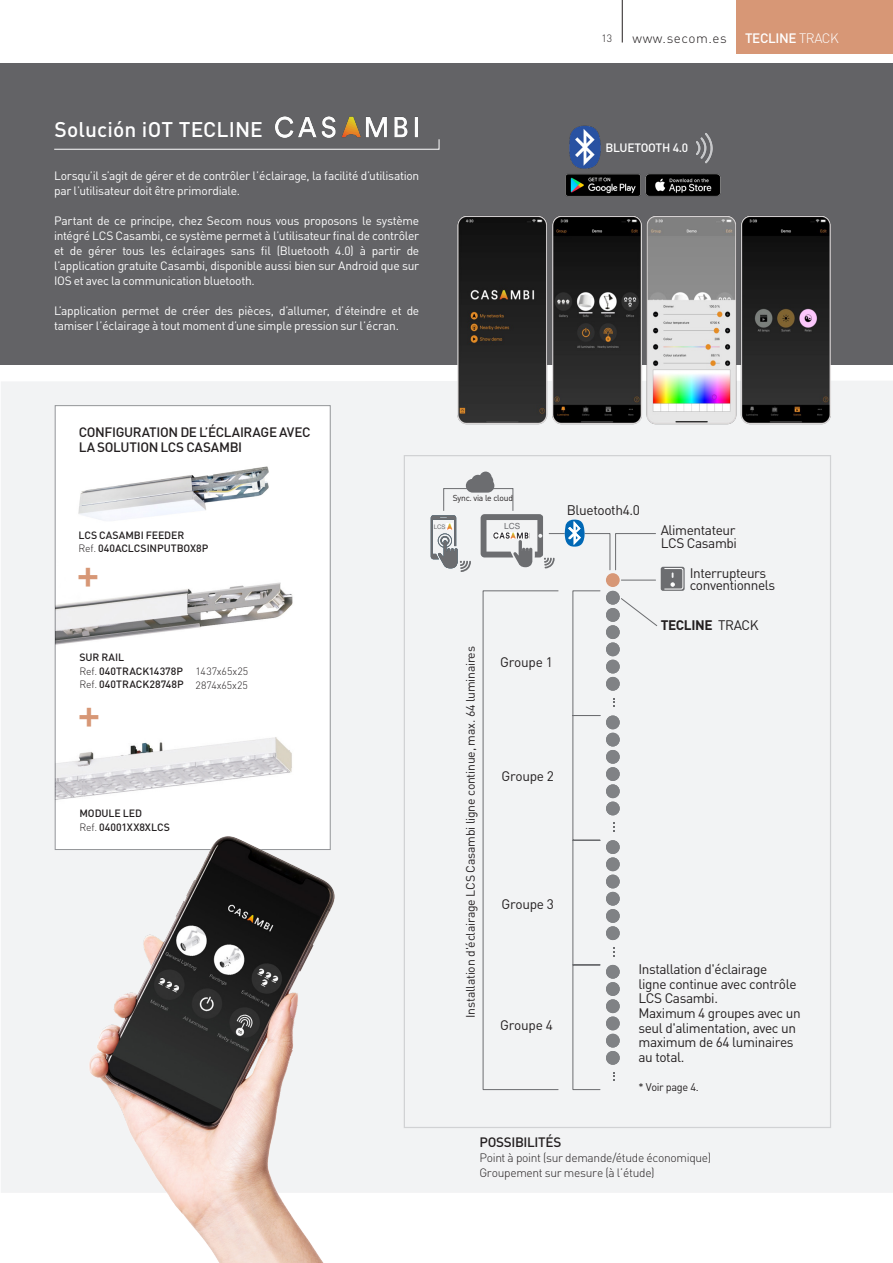
<style>
.page{position:relative;width:893px;height:1263px;background:#fff}
.page>*{position:absolute;margin:0;border:0;box-sizing:border-box;transform-origin:0 0}
.t1{font:500 43.5px "DIN Pro";color:#d79776}
.t2{font:500 21px "DIN Pro";letter-spacing:.005em;color:#fff}
.t3{font:13.8px "DIN Pro";letter-spacing:-.03em;color:#231f20}
.t4{font:13.65px/14.7px "DIN Pro";letter-spacing:-.03em;color:#231f20}
.t5{font:700 13.65px "DIN Pro";letter-spacing:-.03em;color:#231f20}
.t6{font:500 13.5px/15px "DIN Pro";letter-spacing:-.03em;color:#231f20}
.t7{font:300 13.5px "DIN Pro";letter-spacing:.04em;color:#231f20}
.t8{font:500 13.5px "DIN Pro";letter-spacing:-.03em;color:#fff}
.t9{font:12.15px "DIN Pro";letter-spacing:-.02em;color:#231f20}
.t10{font:12px/15px "DIN Pro";letter-spacing:-.025em;color:#fff}
.t11{font:300 12px "DIN Pro";letter-spacing:-.025em;color:#231f20}
.t12{font:500 12px "DIN Pro";letter-spacing:-.02em;color:#fff}
.t13{font:10.95px "DIN Pro";letter-spacing:-.03em;color:#231f20}
.t14{font:500 10.5px "DIN Pro";color:#231f20}
.t15{font:300 10.5px "DIN Pro";color:#231f20}
.t16{font:8.55px "DIN Pro";letter-spacing:-.03em;color:#231f20}
.t17{font:8.4px "Helvetica";color:#6c6d70}
.t18{font:6.15px "Helvetica";color:#6c6d70}
.s1{font-weight:300}
.s2{font-weight:400}
</style>
<div class="page">
<div style="left:736px;top:0;width:157px;height:54px;background:#d79776"></div>
<hr style="left:622px;top:0;width:1px;height:43px;background:#231f20">
<div style="left:0;top:63px;width:893px;height:302px;background:#636366"></div>
<div style="left:1px;top:381px;width:892px;height:812px;background:#f2f3f4"></div>
<img style="left:566px;top:174px;width:155px;height:22px">
<img style="left:453px;top:216px;width:381px;height:210px">
<img style="left:569px;top:125px;width:32px;height:44px">
<svg style="left:696px;top:133px;width:17px;height:30px"></svg>
<img style="left:275px;top:117px;width:142px;height:20px">
<div style="left:55px;top:405px;width:276px;height:445px;background:#fff;border:1px solid #939598"></div>
<img style="left:78px;top:466px;width:191px;height:55px">
<img style="left:55px;top:560px;width:238px;height:101px">
<img style="left:55px;top:714px;width:237px;height:94px">
<img style="left:82px;top:828px;width:272px;height:435px">
<svg style="left:54px;top:139px;width:386px;height:11px"></svg>
<svg style="left:481px;top:514px;width:74px;height:54px"></svg>
<svg style="left:661px;top:567px;width:24px;height:24px"></svg>
<svg style="left:466px;top:472px;width:28px;height:21px"></svg>
<div style="left:443px;top:488px;width:70px;height:23px;border:1px solid #6c6d70"></div>
<img style="left:494px;top:532px;width:36px;height:1px">
<div style="left:483px;top:533px;width:173px;height:557px;background:#f2f3f4"></div>
<div style="left:606px;top:591px;width:14px;height:14px;background:#808285;border-radius:50%"></div>
<div style="left:606px;top:608px;width:14px;height:14px;background:#808285;border-radius:50%"></div>
<div style="left:606px;top:625px;width:14px;height:14px;background:#808285;border-radius:50%"></div>
<div style="left:606px;top:642px;width:14px;height:14px;background:#808285;border-radius:50%"></div>
<div style="left:606px;top:660px;width:14px;height:13px;background:#808285;border-radius:50%"></div>
<div style="left:606px;top:677px;width:14px;height:14px;background:#808285;border-radius:50%"></div>
<div style="left:606px;top:715px;width:14px;height:14px;background:#808285;border-radius:50%"></div>
<div style="left:606px;top:733px;width:14px;height:13px;background:#808285;border-radius:50%"></div>
<div style="left:606px;top:750px;width:14px;height:14px;background:#808285;border-radius:50%"></div>
<div style="left:606px;top:767px;width:14px;height:14px;background:#808285;border-radius:50%"></div>
<div style="left:606px;top:784px;width:14px;height:14px;background:#808285;border-radius:50%"></div>
<div style="left:606px;top:802px;width:14px;height:13px;background:#808285;border-radius:50%"></div>
<div style="left:606px;top:840px;width:14px;height:14px;background:#808285;border-radius:50%"></div>
<div style="left:606px;top:857px;width:14px;height:14px;background:#808285;border-radius:50%"></div>
<div style="left:606px;top:875px;width:14px;height:13px;background:#808285;border-radius:50%"></div>
<div style="left:606px;top:892px;width:14px;height:14px;background:#808285;border-radius:50%"></div>
<div style="left:606px;top:909px;width:14px;height:14px;background:#808285;border-radius:50%"></div>
<div style="left:606px;top:926px;width:14px;height:14px;background:#808285;border-radius:50%"></div>
<div style="left:606px;top:965px;width:14px;height:14px;background:#808285;border-radius:50%"></div>
<div style="left:606px;top:982px;width:14px;height:14px;background:#808285;border-radius:50%"></div>
<div style="left:606px;top:999px;width:14px;height:14px;background:#808285;border-radius:50%"></div>
<div style="left:606px;top:1016px;width:14px;height:14px;background:#808285;border-radius:50%"></div>
<div style="left:606px;top:1034px;width:14px;height:13px;background:#808285;border-radius:50%"></div>
<div style="left:606px;top:1051px;width:14px;height:14px;background:#808285;border-radius:50%"></div>
<svg style="left:621px;top:598px;width:36px;height:28px"></svg>
<svg style="left:565px;top:520px;width:20px;height:27px"></svg>
<svg style="left:431px;top:515px;width:40px;height:57px"></svg>
<hr style="left:621px;top:580px;width:34px;height:1px;background:#6c6d70">
<p class="t2" style="left:54px;top:115px;width:210px">Solución iOT TECLINE</p>
<p class="t10" style="left:54px;top:168px;width:367px">Lorsqu’il s’agit de gérer et de contrôler l’éclairage, la facilité d’utilisation par l’utilisateur doit être primordiale.</p>
<p class="t10" style="left:54px;top:213px;width:367px;text-align:justify">Partant de ce principe, chez Secom nous vous proposons le système intégré LCS Casambi, ce système permet à l’utilisateur final de contrôler et de gérer tous les éclairages sans fil (Bluetooth 4.0) à partir de l’application gratuite Casambi, disponible aussi bien sur Android que sur IOS et avec la communication bluetooth.</p>
<p class="t10" style="left:54px;top:303px;width:367px">L’application permet de créer des pièces, d’allumer, d’éteindre et de tamiser l’éclairage à tout moment d’une simple pression sur l’écran.</p>
<p class="t15" style="left:601px;top:31px;width:12px">13</p>
<p class="t7" style="left:633px;top:28px;width:96px">www.secom.es</p>
<p class="t8" style="left:745px;top:28px;width:95px">TECLINE <span class="s1">TRACK</span></p>
<p class="t12" style="left:605px;top:140px;width:84px">BLUETOOTH 4.0</p>
<p class="t6" style="left:79px;top:424px;width:233px">CONFIGURATION DE L’ÉCLAIRAGE AVEC<br>LA SOLUTION LCS CASAMBI</p>
<p class="t14" style="left:78px;top:528px;width:107px">LCS CASAMBI FEEDER</p>
<p class="t14" style="left:78px;top:541px;width:131px"><span class="s1">Ref.</span> 040ACLCSINPUTBOX8P</p>
<p class="t1" style="left:77px;top:543px;width:25px">+</p>
<p class="t14" style="left:80px;top:650px;width:46px">SUR RAIL</p>
<p class="t14" style="left:80px;top:664px;width:105px"><span class="s1">Ref.</span> 040TRACK14378P</p>
<p class="t14" style="left:80px;top:677px;width:106px"><span class="s1">Ref.</span> 040TRACK28748P</p>
<p class="t1" style="left:77px;top:684px;width:25px">+</p>
<p class="t15" style="left:196px;top:664px;width:54px">1437x65x25</p>
<p class="t15" style="left:196px;top:678px;width:54px">2874x65x25</p>
<p class="t14" style="left:80px;top:806px;width:64px">MODULE LED</p>
<p class="t14" style="left:80px;top:820px;width:92px"><span class="s1">Ref.</span> 04001XX8XLCS</p>
<p class="t16" style="left:453px;top:492px;width:62px">Sync. via le cloud</p>
<p class="t17" style="left:504px;top:519px;width:18px">LCS</p>
<p class="t18" style="left:434px;top:522px;width:14px">LCS</p>
<p class="t9" style="left:462px;top:1018px;width:373px;rotate:-90deg">Installation d'éclairage LCS Casambi ligne continue, max. 64 luminaires</p>
<p class="t4" style="left:500px;top:654px;width:54px">Groupe 1</p>
<p class="t4" style="left:501px;top:768px;width:54px">Groupe 2</p>
<p class="t4" style="left:501px;top:896px;width:54px">Groupe 3</p>
<p class="t4" style="left:500px;top:1017px;width:54px">Groupe 4</p>
<p class="t3" style="left:567px;top:501px;width:75px">Bluetooth4.0</p>
<p class="t4" style="left:661px;top:524px;width:78px;line-height:12.1px">Alimentateur<br>LCS Casambi</p>
<p class="t4" style="left:690px;top:566px;width:87px;line-height:12.1px">Interrupteurs conventionnels</p>
<p class="t5" style="left:661px;top:616px;width:99px">TECLINE <span class="s2">TRACK</span></p>
<p class="t4" style="left:638px;top:961px;width:164px">Installation d'éclairage<br>ligne continue avec contrôle<br>LCS Casambi.<br>Maximum 4 groupes avec un seul d'alimentation, avec un maximum de 64 luminaires au total.</p>
<p class="t13" style="left:638px;top:1080px;width:62px">* Voir page 4.</p>
<p class="t6" style="left:479px;top:1134px;width:84px">POSSIBILITÉS</p>
<p class="t11" style="left:479px;top:1149px;width:233px">Point à point (sur demande/étude économique)</p>
<p class="t11" style="left:479px;top:1164px;width:177px">Groupement sur mesure (à l’étude)</p>
</div>
